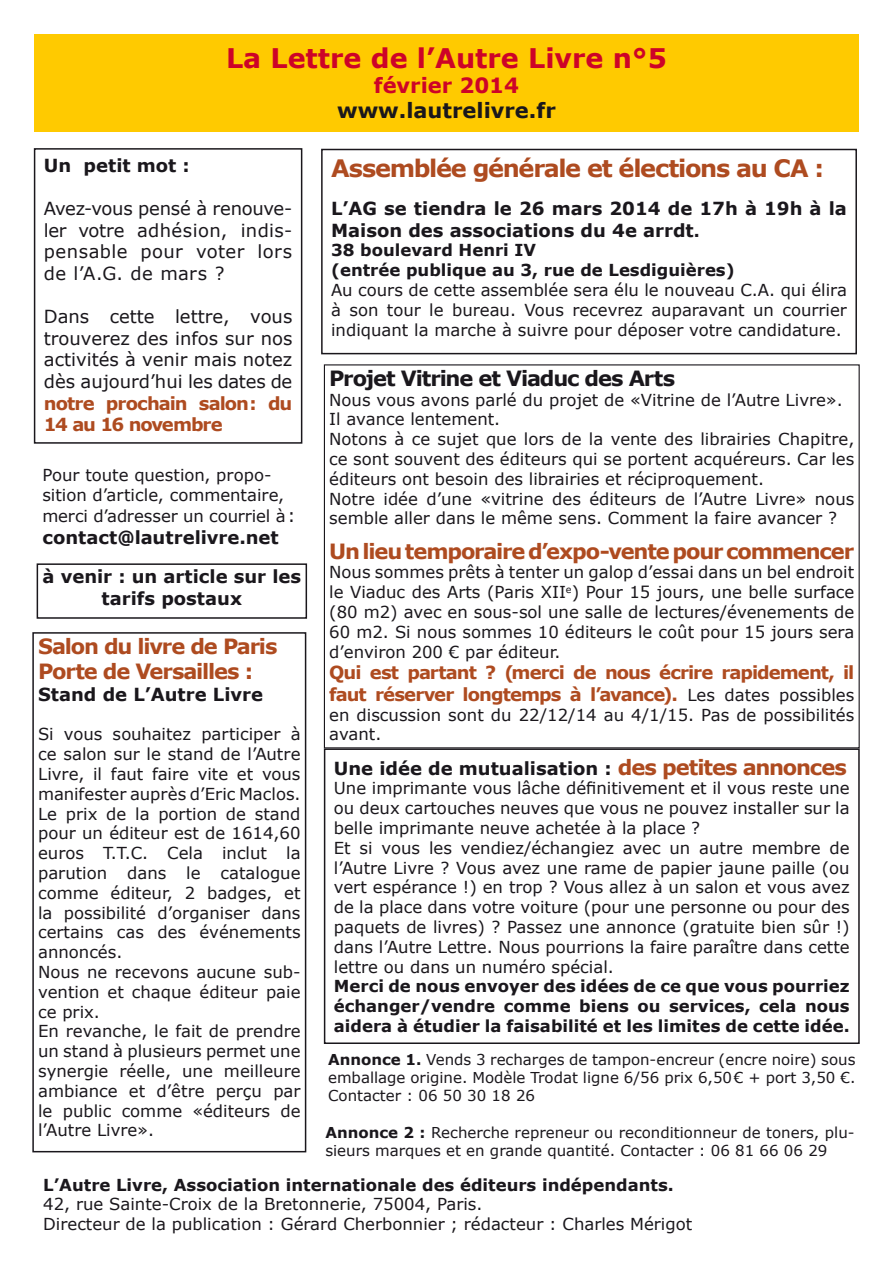
<style>
.page{position:relative;width:893px;height:1263px;background:#fff}
.page>*{position:absolute;margin:0;border:0;box-sizing:border-box;transform-origin:0 0}
.t1{font:700 27px "Verdana";color:#cd0328}
.t2{font:700 24px "Verdana";letter-spacing:-.05em;color:#ae4b20}
.t3{font:700 21px/25.2px "Verdana";letter-spacing:-.055em;color:#ae4b20}
.t4{font:700 21px "Verdana";letter-spacing:-.045em;color:#1a171c}
.t5{font:700 21px "Verdana";color:#1a171c}
.t6{font:700 21px "Verdana";color:#cd0328}
.t7{font:700 18px/21.6px "Verdana";color:#1a171c}
.t8{font:18px/21.6px "Verdana";color:#1a171c;text-align:justify}
.t9{font:700 18px/21.6px "Verdana";letter-spacing:-.055em;color:#ae4b20}
.t10{font:16.5px/19.8px "Verdana";color:#1a171c}
.t11{font:700 16.5px/19.8px "Verdana";color:#1a171c}
.t12{font:15px/18px "Verdana";color:#1a171c;text-align:justify}
.s1{font-size:16.5px}
.s2{font-size:18px}
.s3{font-weight:400;font-size:16.5px;color:#1a171c}
.s4{font-size:21px;color:#ae4b20}
.s5{font-weight:700}
</style>
<div class="page">
<div style="left:34px;top:34px;width:825px;height:98px;background:#ffca00"></div>
<div style="left:321px;top:149px;width:536px;height:205px;border:2px solid #1a171c"></div>
<div style="left:324px;top:748px;width:536px;height:296px;border:2px solid #1a171c"></div>
<div style="left:34px;top:148px;width:268px;height:296px;border:2px solid #1a171c"></div>
<div style="left:32px;top:632px;width:274px;height:520px;border:2px solid #1a171c"></div>
<div style="left:37px;top:563px;width:270px;height:56px;border:2px solid #1a171c"></div>
<h1 class="t1" style="left:226px;top:39px;width:442px">La Lettre de l’Autre Livre n°5</h1>
<p class="t6" style="left:374px;top:71px;width:147px">février 2014</p>
<p class="t5" style="left:337px;top:96px;width:220px">www.lautrelivre.fr</p>
<h2 class="t2" style="left:331px;top:151px;width:495px">Assemblée générale et élections au CA :</h2>
<p class="t7" style="left:331px;top:197px;width:517px">L’AG se tiendra le 26 mars 2014 de 17h à 19h à la<br>Maison des associations du 4e arrdt<span class="s1">.</span></p>
<p class="t11" style="left:331px;top:240px;width:405px">38 boulevard Henri IV<br>(entrée publique au 3, rue de Lesdiguières)</p>
<p class="t10" style="left:331px;top:280px;width:517px;text-align:justify">Au cours de cette assemblée sera élu le nouveau C.A. qui élira à son tour le bureau. Vous recevrez auparavant un courrier indiquant la marche à suivre pour déposer votre candidature.</p>
<p class="t7" style="left:44px;top:154px;width:148px">Un petit mot :</p>
<p class="t8" style="left:44px;top:198px;width:250px">Avez-vous pensé à renouve&shy;ler votre adhésion, indis&shy;pensable pour voter lors de l’A.G. de mars ?</p>
<p class="t8" style="left:44px;top:306px;width:250px">Dans cette lettre, vous trouverez des infos sur nos activités à venir mais notez dès aujourd’hui les dates de</p>
<p class="t9" style="left:44px;top:392px;width:250px">notre prochain salon: du<br>14 au 16 novembre</p>
<p class="t10" style="left:42px;top:465px;width:243px">Pour toute question, propo&shy;sition d’article, commentaire,</p>
<p class="t10" style="left:42px;top:506px;width:255px">merci d’adresser un courriel à<span class="s2">:</span></p>
<p class="t7" style="left:42px;top:526px;width:238px">contact@lautrelivre.net</p>
<p class="t4" style="left:329px;top:363px;width:347px">Projet Vitrine et Viaduc des Arts</p>
<p class="t10" style="left:329px;top:389px;width:527px">Nous vous avons parlé du projet de «Vitrine de l’Autre Livre».<br>Il avance lentement.<br>Notons à ce sujet que lors de la vente des librairies Chapitre, ce sont souvent des éditeurs qui se portent acquéreurs. Car les éditeurs ont besoin des librairies et réciproquement.<br>Notre idée d’une «vitrine des éditeurs de l’Autre Livre» nous semble aller dans le même sens. Comment la faire avancer ?</p>
<p class="t3" style="left:329px;top:538px;width:527px">Un lieu temporaire d’expo-vente pour commencer</p>
<p class="t10" style="left:329px;top:562px;width:527px;text-align:justify">Nous sommes prêts à tenter un galop d’essai dans un bel endroit le Viaduc des Arts (Paris XII<sup>e</sup>) Pour 15 jours, une belle surface (80 m2) avec en sous-sol une salle de lectures/évenements de 60 m2. Si nous sommes 10 éditeurs le coût pour 15 jours sera d’environ 200 € par éditeur.</p>
<p class="t9" style="left:329px;top:661px;width:527px">Qui est partant ? (merci de nous écrire rapidement, il faut réserver longtemps à l’avance). <span class="s3">Les dates possibles</span></p>
<p class="t10" style="left:329px;top:704px;width:527px">en discussion sont du 22/12/14 au 4/1/15. Pas de possibilités avant.</p>
<p class="t7" style="left:43px;top:565px;width:260px;text-align:center">à venir : un article sur les tarifs postaux</p>
<p class="t3" style="left:38px;top:633px;width:241px">Salon du livre de Paris<br>Porte de Versailles :</p>
<p class="t7" style="left:38px;top:683px;width:226px">Stand de L’Autre Livre</p>
<p class="t10" style="left:38px;top:724px;width:264px">Si vous souhaitez participer à ce salon sur le stand de l’Autre<br>Livre, il faut faire vite et vous manifester auprès d’Eric Maclos.<br>Le prix de la portion de stand pour un éditeur est de 1614,60 euros T.T.C. Cela inclut la parution dans le catalogue comme éditeur, 2 badges, et la possibilité d’organiser dans certains cas des événements annoncés.<br>Nous ne recevons aucune sub&shy;vention et chaque éditeur paie ce prix.<br>En revanche, le fait de prendre un stand à plusieurs permet une synergie réelle, une meilleure ambiance et d’être perçu par le public comme «éditeurs de l’Autre Livre».</p>
<p class="t7" style="left:334px;top:757px;width:514px">Une idée de mutualisation : <span class="s4">des petites annonces</span></p>
<p class="t10" style="left:334px;top:778px;width:517px">Une imprimante vous lâche définitivement et il vous reste une ou deux cartouches neuves que vous ne pouvez installer sur la belle imprimante neuve achetée à la place ?<br>Et si vous les vendiez/échangiez avec un autre membre de l’Autre Livre ? Vous avez une rame de papier jaune paille (ou vert espérance !) en trop ? Vous allez à un salon et vous avez de la place dans votre voiture (pour une personne ou pour des paquets de livres) ? Passez une annonce (gratuite bien sûr !) dans l’Autre Lettre. Nous pourrions la faire paraître dans cette lettre ou dans un numéro spécial.</p>
<p class="t11" style="left:334px;top:976px;width:517px;text-align:justify">Merci de nous envoyer des idées de ce que vous pourriez échanger/vendre comme biens ou services, cela nous aidera à étudier la faisabilité et les limites de cette idée.</p>
<p class="t12" style="left:328px;top:1051px;width:529px"><span class="s5">Annonce 1.</span> Vends 3 recharges de tampon-encreur (encre noire) sous emballage origine. Modèle Trodat ligne 6/56 prix 6,50€ + port 3,50 €.<br>Contacter : 06 50 30 18 26</p>
<p class="t12" style="left:325px;top:1123px;width:531px"><span class="s5">Annonce 2 :</span> Recherche repreneur ou reconditionneur de toners, plu&shy;sieurs marques et en grande quantité. Contacter : 06 81 66 06 29</p>
<p class="t11" style="left:43px;top:1174px;width:632px">L’Autre Livre, Association internationale des éditeurs indépendants.</p>
<p class="t10" style="left:43px;top:1194px;width:650px">42, rue Sainte-Croix de la Bretonnerie, 75004, Paris.<br>Directeur de la publication : Gérard Cherbonnier ; rédacteur : Charles Mérigot</p>
</div>
